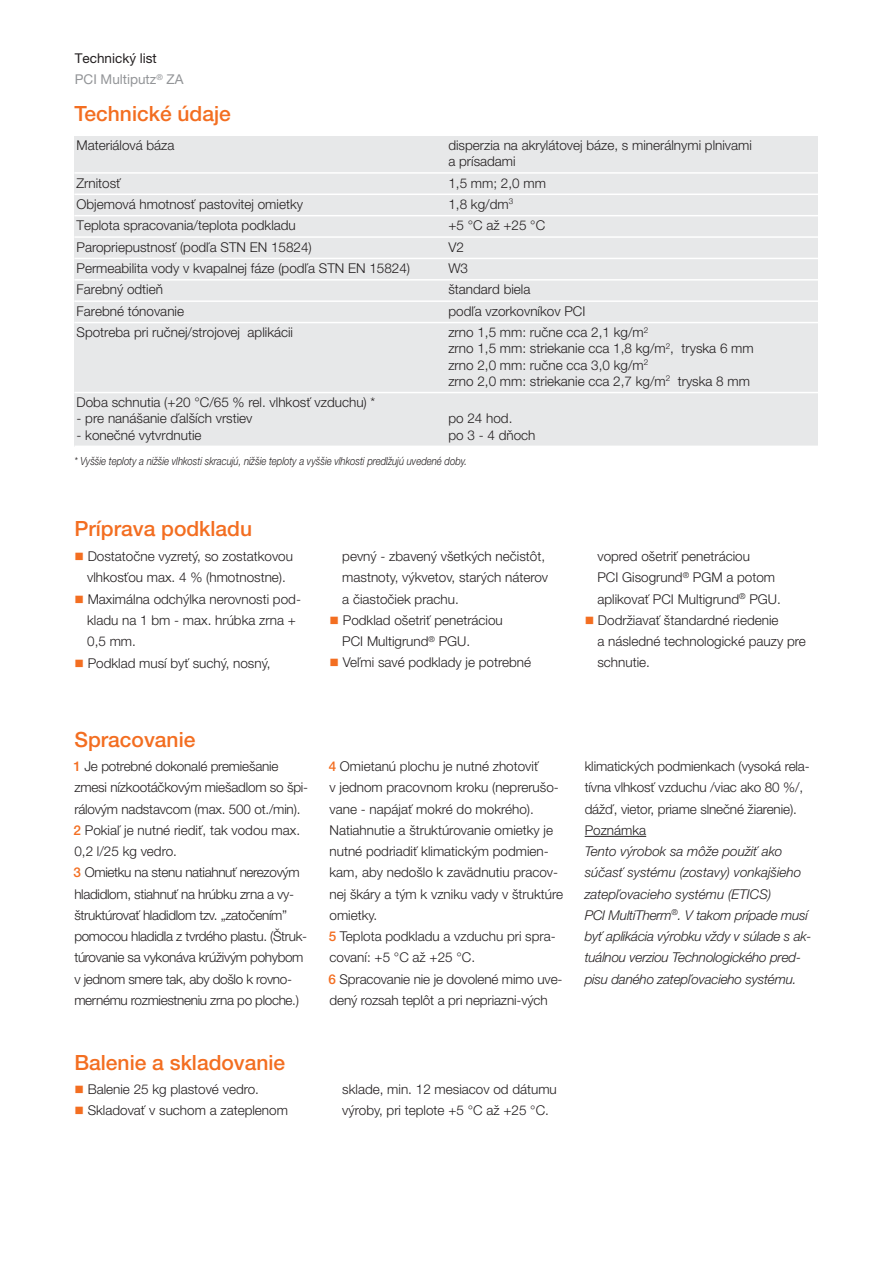
<style>
.page{position:relative;width:893px;height:1263px;background:#fff}
.page>*{position:absolute;margin:0;border:0;box-sizing:border-box;transform-origin:0 0}
.t1{font:500 21px "Helvetica Neue LT Pro";color:#f36e21}
.t2{font:300 13.5px/21.3px "Helvetica Neue LT Pro";color:#231f20}
.t3{font:300 13.5px/21.3px "Helvetica Neue LT Pro";letter-spacing:-.025em;color:#231f20}
.t4{font:italic 300 13.5px/21.3px "Helvetica Neue LT Pro";letter-spacing:-.015em;color:#231f20}
.t5{font:13.5px/21.3px "Helvetica Neue LT Pro";color:#939598}
.t6{font:italic 300 11.25px "Helvetica Neue LT Pro";color:#231f20;scale:.85 1}
.s1{color:#231f20}
.s2{color:#f36e21}
.s3{font-weight:500;color:#f36e21}
</style>
<div class="page">
<div style="left:74px;top:136px;width:372px;height:37px;background:#e7e8e9"></div>
<div style="left:446px;top:136px;width:372px;height:37px;background:#e7e8e9"></div>
<div style="left:74px;top:173px;width:372px;height:21px;background:#e7e8e9"></div>
<div style="left:446px;top:173px;width:372px;height:21px;background:#e7e8e9"></div>
<div style="left:74px;top:194px;width:372px;height:22px;background:#e7e8e9"></div>
<div style="left:446px;top:194px;width:372px;height:22px;background:#e7e8e9"></div>
<div style="left:74px;top:216px;width:372px;height:21px;background:#e7e8e9"></div>
<div style="left:446px;top:216px;width:372px;height:21px;background:#e7e8e9"></div>
<div style="left:74px;top:237px;width:372px;height:21px;background:#e7e8e9"></div>
<div style="left:446px;top:237px;width:372px;height:21px;background:#e7e8e9"></div>
<div style="left:74px;top:258px;width:372px;height:22px;background:#e7e8e9"></div>
<div style="left:446px;top:258px;width:372px;height:22px;background:#e7e8e9"></div>
<div style="left:74px;top:280px;width:372px;height:21px;background:#e7e8e9"></div>
<div style="left:446px;top:280px;width:372px;height:21px;background:#e7e8e9"></div>
<div style="left:74px;top:301px;width:372px;height:22px;background:#e7e8e9"></div>
<div style="left:446px;top:301px;width:372px;height:22px;background:#e7e8e9"></div>
<div style="left:74px;top:323px;width:372px;height:70px;background:#e7e8e9"></div>
<div style="left:446px;top:323px;width:372px;height:70px;background:#e7e8e9"></div>
<div style="left:74px;top:393px;width:372px;height:54px;background:#e7e8e9"></div>
<div style="left:446px;top:393px;width:372px;height:54px;background:#e7e8e9"></div>
<hr style="left:74px;top:172px;width:744px;height:2px;background:#fff">
<hr style="left:74px;top:194px;width:744px;height:1px;background:#fff">
<hr style="left:74px;top:215px;width:744px;height:1px;background:#fff">
<hr style="left:74px;top:236px;width:744px;height:2px;background:#fff">
<hr style="left:74px;top:258px;width:744px;height:1px;background:#fff">
<hr style="left:74px;top:279px;width:744px;height:2px;background:#fff">
<hr style="left:74px;top:300px;width:744px;height:2px;background:#fff">
<hr style="left:74px;top:322px;width:744px;height:1px;background:#fff">
<hr style="left:74px;top:392px;width:744px;height:1px;background:#fff">
<hr style="left:74px;top:446px;width:744px;height:1px;background:#fff">
<hr style="left:585px;top:836px;width:61px;height:1px;background:#231f20">
<p class="t5" style="left:75px;top:49px;width:110px"><span class="s1">Technický list<br></span>PCI Multiputz<sup>®</sup> ZA</p>
<h1 class="t1" style="left:74px;top:106px;width:158px">Technické údaje</h1>
<p class="t2" style="left:77px;top:136px;width:100px">Materiálová báza</p>
<p class="t2" style="left:448px;top:138px;width:305px;line-height:16.2px">disperzia na akrylátovej báze, s minerálnymi plnivami a prísadami</p>
<p class="t2" style="left:77px;top:173px;width:46px">Zrnitosť</p>
<p class="t2" style="left:448px;top:173px;width:99px">1,5 mm; 2,0 mm</p>
<p class="t2" style="left:77px;top:195px;width:228px">Objemová hmotnosť pastovitej omietky</p>
<p class="t2" style="left:448px;top:195px;width:66px">1,8 kg/dm<sup>3</sup></p>
<p class="t2" style="left:77px;top:216px;width:221px">Teplota spracovania/teplota podkladu</p>
<p class="t2" style="left:448px;top:216px;width:98px">+5 °C až +25 °C</p>
<p class="t2" style="left:77px;top:237px;width:237px">Paropriepustnosť (podľa STN EN 15824)</p>
<p class="t2" style="left:448px;top:237px;width:17px">V2</p>
<p class="t2" style="left:77px;top:259px;width:335px">Permeabilita vody v kvapalnej fáze (podľa STN EN 15824)</p>
<p class="t2" style="left:448px;top:259px;width:21px">W3</p>
<p class="t2" style="left:77px;top:280px;width:88px">Farebný odtieň</p>
<p class="t2" style="left:448px;top:280px;width:84px">štandard biela</p>
<p class="t2" style="left:77px;top:302px;width:109px">Farebné tónovanie</p>
<p class="t2" style="left:448px;top:302px;width:138px">podľa vzorkovníkov PCI</p>
<p class="t2" style="left:77px;top:323px;width:218px">Spotreba pri ručnej/strojovej aplikácii</p>
<p class="t2" style="left:448px;top:326px;width:307px;line-height:16.2px">zrno 1,5 mm: ručne cca 2,1 kg/m<sup>2<br></sup>zrno 1,5 mm: striekanie cca 1,8 kg/m<sup>2</sup>, tryska 6 mm zrno 2,0 mm: ručne cca 3,0 kg/m<sup>2<br></sup>zrno 2,0 mm: striekanie cca 2,7 kg/m<sup>2</sup> tryska 8 mm</p>
<p class="t2" style="left:77px;top:393px;width:300px">Doba schnutia (+20 °C/65 % rel. vlhkosť vzduchu) *</p>
<p class="t2" style="left:77px;top:409px;width:177px">- pre nanášanie ďalších vrstiev</p>
<p class="t2" style="left:77px;top:425px;width:127px">- konečné vytvrdnutie</p>
<p class="t2" style="left:448px;top:412px;width:89px;line-height:16.2px">po 24 hod.<br>po 3 - 4 dňoch</p>
<p class="t6" style="left:74px;top:457px;width:463px">* Vyššie teploty a nižšie vlhkosti skracujú, nižšie teploty a vyššie vlhkosti predlžujú uvedené doby.</p>
<h1 class="t1" style="left:74px;top:521px;width:179px">Príprava podkladu</h1>
<p class="t2" style="left:74px;top:547px;width:220px;text-align:center"><span class="s2">■</span> Dostatočne vyzretý, so zostatkovou vlhkosťou max. 4 % (hmotnostne).</p>
<p class="t2" style="left:87px;top:589px;width:215px;text-indent:-13px"><span class="s2">■</span> Maximálna odchýlka nerovnosti pod&shy;kladu na 1 bm - max. hrúbka zrna +<br>0,5 mm.</p>
<p class="t2" style="left:74px;top:653px;width:198px"><span class="s2">■</span> Podklad musí byť suchý, nosný,</p>
<h1 class="t1" style="left:74px;top:732px;width:123px">Spracovanie</h1>
<p class="t2" style="left:342px;top:547px;width:207px">pevný - zbavený všetkých nečistôt, mastnoty, výkvetov, starých náterov a čiastočiek prachu.</p>
<p class="t2" style="left:342px;top:611px;width:162px;text-indent:-13px"><span class="s2">■</span> Podklad ošetriť penetráciou<br>PCI Multigrund<sup>®</sup> PGU.</p>
<p class="t2" style="left:330px;top:653px;width:203px"><span class="s2">■</span> Veľmi savé podklady je potrebné</p>
<p class="t2" style="left:597px;top:547px;width:185px">vopred ošetriť penetráciou<br>PCI Gisogrund<sup>®</sup> PGM a potom aplikovať PCI Multigrund<sup>®</sup> PGU.</p>
<p class="t2" style="left:597px;top:611px;width:210px;text-indent:-13px"><span class="s2">■</span> Dodržiavať štandardné riedenie<br>a následné technologické pauzy pre schnutie.</p>
<p class="t3" style="left:74px;top:757px;width:236px"><span class="s3">1</span> Je potrebné dokonalé premiešanie zmesi nízkootáčkovým miešadlom so špi&shy;rálovým nadstavcom (max. 500 ot./min).<br><span class="s3">2</span> Pokiaľ je nutné riediť, tak vodou max.<br>0,2 l/25 kg vedro.<br><span class="s3">3</span> Omietku na stenu natiahnuť nerezovým hladidlom, stiahnuť na hrúbku zrna a vy&shy;štruktúrovať hladidlom tzv. „zatočením” pomocou hladidla z tvrdého plastu. (Štruk&shy;túrovanie sa vykonáva krúživým pohybom v jednom smere tak, aby došlo k rovno&shy;mernému rozmiestneniu zrna po ploche.)</p>
<p class="t2" style="left:329px;top:757px;width:236px"><span class="s3">4</span> Omietanú plochu je nutné zhotoviť<br>v jednom pracovnom kroku (neprerušo&shy;vane - napájať mokré do mokrého).<br>Natiahnutie a štruktúrovanie omietky je nutné podriadiť klimatickým podmien&shy;kam, aby nedošlo k zavädnutiu pracov&shy;nej škáry a tým k vzniku vady v štruktúre omietky.<br><span class="s3">5</span> Teplota podkladu a vzduchu pri spra&shy;covaní: +5 °C až +25 °C.<br><span class="s3">6</span> Spracovanie nie je dovolené mimo uve&shy;dený rozsah teplôt a pri nepriazni-vých</p>
<p class="t2" style="left:585px;top:757px;width:227px">klimatických podmienkach (vysoká rela&shy;tívna vlhkosť vzduchu /viac ako 80 %/, dážď, vietor, priame slnečné žiarenie).<br>Poznámka</p>
<p class="t4" style="left:585px;top:842px;width:228px">Tento výrobok sa môže použiť ako súčasť systému (zostavy) vonkajšieho zatepľovacieho systému (ETICS)<br>PCI MultiTherm<sup>®</sup>. V takom prípade musí byť aplikácia výrobku vždy v súlade s ak&shy;tuálnou verziou Technologického pred&shy;pisu daného zatepľovacieho systému.</p>
<h1 class="t1" style="left:74px;top:1054px;width:212px">Balenie a skladovanie</h1>
<p class="t2" style="left:74px;top:1080px;width:186px"><span class="s2">■</span> Balenie 25 kg plastové vedro.</p>
<p class="t2" style="left:74px;top:1101px;width:215px"><span class="s2">■</span> Skladovať v suchom a zateplenom</p>
<p class="t2" style="left:342px;top:1080px;width:216px">sklade, min. 12 mesiacov od dátumu výroby, pri teplote +5 °C až +25 °C.</p>
</div>
